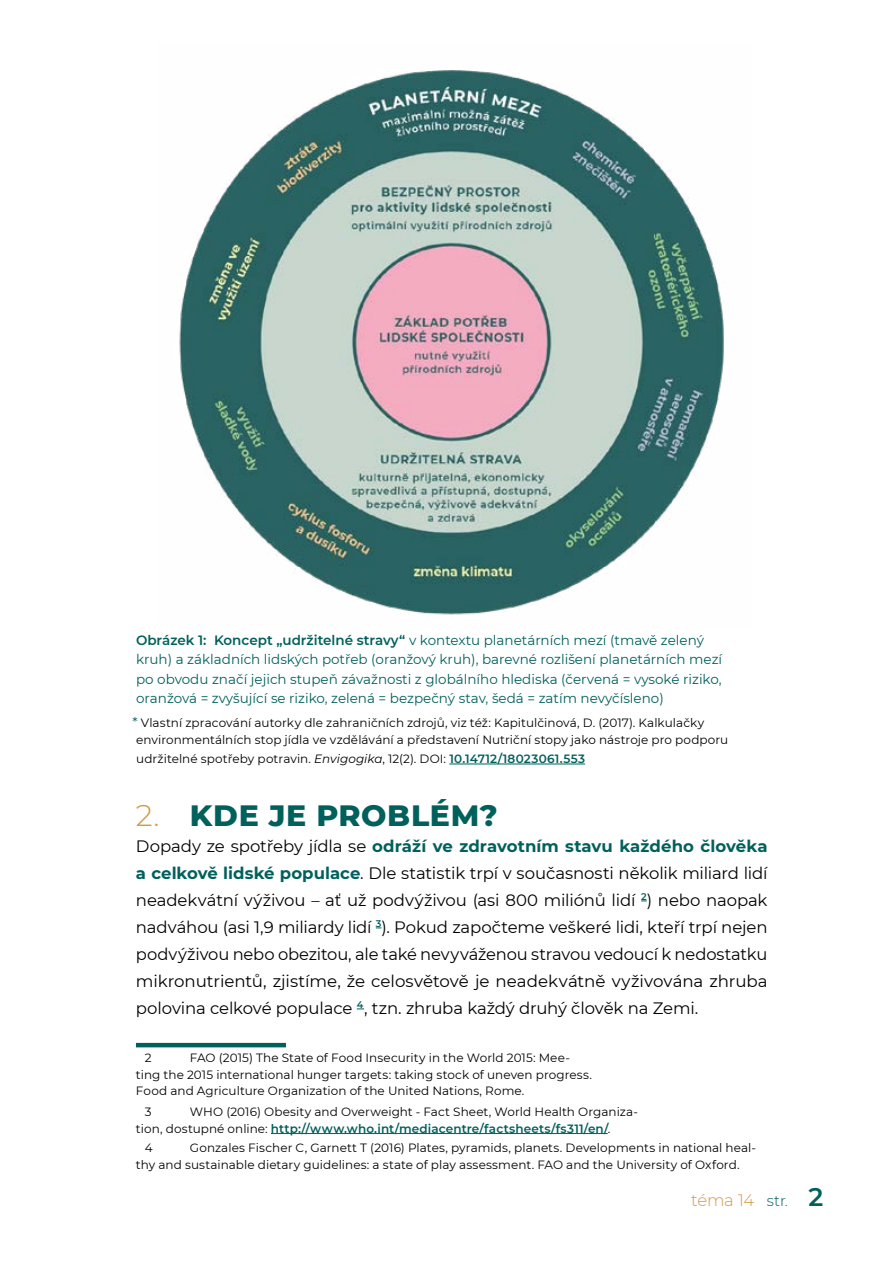
<style>
.page{position:relative;width:893px;height:1263px;background:#fff}
.page>*{position:absolute;margin:0;border:0;box-sizing:border-box;transform-origin:0 0}
.t1{font:800 30px "Montserrat";letter-spacing:.02em;color:#00605c}
.t2{font:16.5px/27px "Montserrat";letter-spacing:-.01em;color:#000;text-align:justify}
.t3{font:300 16.5px "Montserrat";letter-spacing:-.02em;color:#d39745}
.t4{font:13.5px/19.5px "Montserrat";color:#00605c}
.pod_čarou{font:12px/16.5px "Montserrat";letter-spacing:.005em;color:#000}
.s1{font-weight:600}
.s2{font-size:13.5px;color:#00605c}
.s3{font-style:italic}
.s4{font-weight:600;color:#00605c}
.s5{font-weight:300;color:#d39745}
.s6{font-weight:700;color:#00605c}
.s7{font-size:15px;color:#00605c}
.s8{font-weight:600;font-size:25.5px;color:#00605c}
</style>
<div class="page">
<hr style="left:136px;top:1043px;width:150px;height:4px;background:#00605c">
<hr style="left:271px;top:1133px;width:337px;height:1px;background:#00605c">
<img style="left:179px;top:70px;width:545px;height:545px">
<hr style="left:449px;top:764px;width:136px;height:1px;background:#00605c">
<p class="t4" style="left:136px;top:629px;width:588px"><span class="s1">Obrázek 1: Koncept „udržitelné stravy“</span> v kontextu planetárních mezí (tmavě zelený kruh) a základních lidských potřeb (oranžový kruh), barevné rozlišení planetárních mezí po obvodu značí jejich stupeň závažnosti z globálního hlediska (červená = vysoké riziko, oranžová = zvyšující se riziko, zelená = bezpečný stav, šedá = zatím nevyčísleno)</p>
<p class="pod_čarou" style="left:136px;top:714px;width:594px;text-indent:-4px"><span class="s2">*</span> Vlastní zpracování autorky dle zahraničních zdrojů, viz též: Kapitulčinová, D. (2017). Kalkulačky environmentálních stop jídla ve vzdělávání a představení Nutriční stopy jako nástroje pro podporu</p>
<p class="pod_čarou" style="left:136px;top:750px;width:450px">udržitelné spotřeby potravin. <span class="s3">Envigogika</span>, 12(2). DOI: <span class="s4">10.14712/18023061.553</span></p>
<p class="t1" style="left:136px;top:793px;width:363px"><span class="s5">2.</span> KDE JE PROBLÉM?</p>
<p class="t2" style="left:136px;top:832px;width:633px">Dopady ze spotřeby jídla se <span class="s6">odráží ve zdravotním stavu každého člověka a celkově lidské populace</span>. Dle statistik trpí v současnosti několik miliard lidí neadekvátní výživou – ať už podvýživou (asi 800 miliónů lidí <sup>2</sup>) nebo naopak nadváhou (asi 1,9 miliardy lidí <sup>3</sup>). Pokud započteme veškeré lidi, kteří trpí nejen podvýživou nebo obezitou, ale také nevyváženou stravou vedoucí k nedostatku mikronutrientů, zjistíme, že celosvětově je neadekvátně vyživována zhruba polovina celkové populace <sup>4</sup>, tzn. zhruba každý druhý člověk na Zemi.</p>
<p class="pod_čarou" style="left:145px;top:1049px;width:8px">2</p>
<p class="pod_čarou" style="left:136px;top:1049px;width:457px;text-indent:54px">FAO (2015) The State of Food Insecurity in the World 2015: Mee&shy;ting the 2015 international hunger targets: taking stock of uneven progress.<br>Food and Agriculture Organization of the United Nations, Rome.</p>
<p class="pod_čarou" style="left:145px;top:1103px;width:8px">3</p>
<p class="pod_čarou" style="left:136px;top:1103px;width:503px;text-indent:54px">WHO (2016) Obesity and Overweight - Fact Sheet, World Health Organiza&shy;tion, dostupné online: <span class="s4">http://www.who.int/mediacentre/factsheets/fs311/en/</span>.</p>
<p class="pod_čarou" style="left:145px;top:1139px;width:9px">4</p>
<p class="pod_čarou" style="left:136px;top:1139px;width:622px;text-indent:54px">Gonzales Fischer C, Garnett T (2016) Plates, pyramids, planets. Developments in national heal&shy;thy and sustainable dietary guidelines: a state of play assessment. FAO and the University of Oxford.</p>
<h2 class="t3" style="left:691px;top:1189px;width:134px">téma 14 <span class="s7">str.</span> <span class="s8">2</span></h2>
</div>
